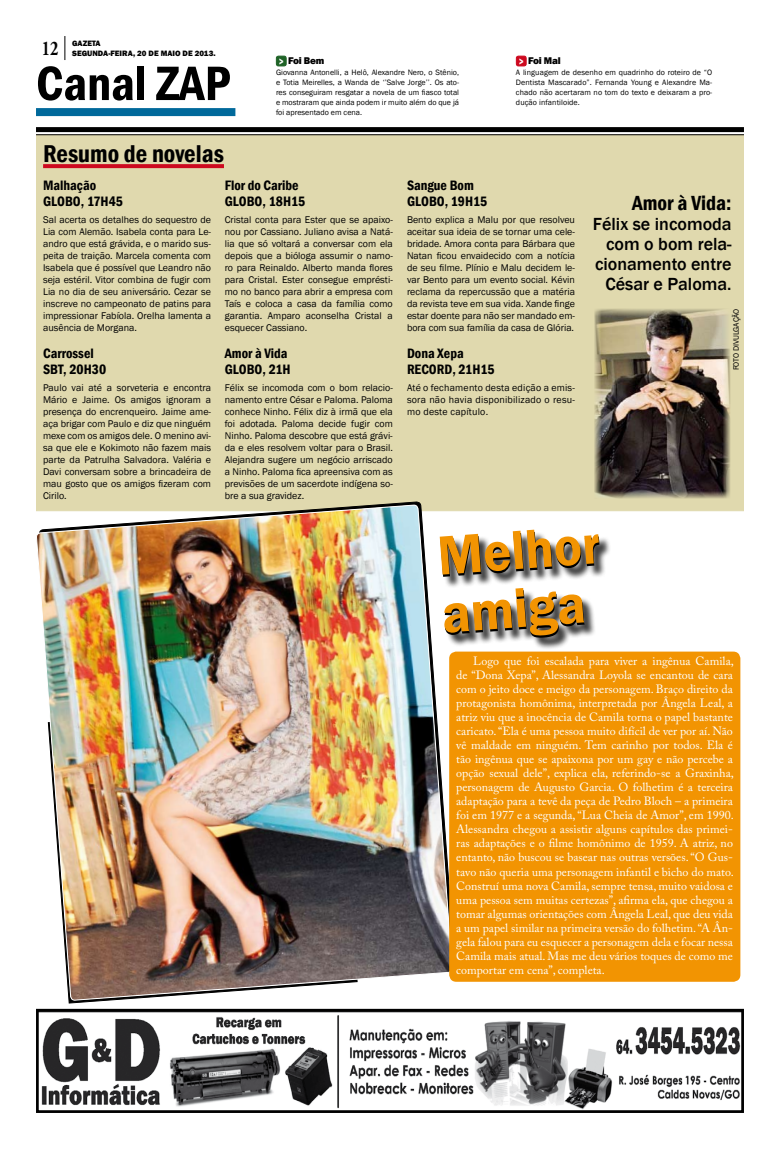
<style>
.page{position:relative;width:780px;height:1149px;background:#fff}
.page>*{position:absolute;margin:0;border:0;box-sizing:border-box;transform-origin:0 0}
.t1{font:600 57px/58.1px "Franklin Gothic";color:#f29402;scale:.93 1}
.t2{font:600 condensed 50px "Franklin Gothic";color:#000}
.t3{font:600 condensed 25px "Franklin Gothic";color:#000}
.t4{font:600 condensed 21px "Franklin Gothic";color:#000}
.t5{font:700 20.8px "Adobe Garamond Pro";color:#000;scale:.77 1}
.t6{font:500 18px/20px "Franklin Gothic";color:#000;text-align:right}
.t7{font:600 condensed 14px/16px "Franklin Gothic";color:#000}
.t8{font:12px/14px "Adobe Caslon Pro";color:#fff;text-align:justify}
.t9{font:10px/12px "Franklin Gothic";color:#000;text-align:justify}
.t10{font:800 10px "Franklin Gothic";letter-spacing:-.02em;color:#000}
.t11{font:8px/10px "Franklin Gothic";color:#000;text-align:justify}
.t12{font:800 8px/10px "Franklin Gothic";color:#000}
.s1{font-family:"Arial";font-weight:900;color:#fff}
</style>
<div class="page">
<div style="left:36px;top:134px;width:708px;height:377px;background:#e0d9ae;border:1px solid #e0d9ae"></div>
<svg style="left:43px;top:164px;width:181px;height:4px"></svg>
<img style="left:604px;top:318px;width:115px;height:169px">
<svg style="left:604px;top:487px;width:115px;height:12px"></svg>
<svg style="left:594px;top:318px;width:10px;height:179px;background:#968e73"></svg>
<svg style="left:719px;top:318px;width:11px;height:181px;background:#938b79"></svg>
<svg style="left:594px;top:309px;width:134px;height:9px"></svg>
<img style="left:41px;top:1012px;width:699px;height:96px">
<div style="left:36px;top:1008px;width:708px;height:104px;border:3px solid #000"></div>
<svg style="left:64px;top:36px;width:1px;height:24px"></svg>
<div style="left:36px;top:108px;width:199px;height:8px;background:#00699b"></div>
<div style="left:276px;top:56px;width:10px;height:10px;background:#1f6327;border-radius:2px"></div>
<div style="left:276px;top:56px;width:10px;height:10px;border:1px solid #1f6327;border-radius:2px"></div>
<div style="left:516px;top:56px;width:10px;height:10px;background:#cd091f;border-radius:2px"></div>
<div style="left:516px;top:56px;width:10px;height:10px;border:1px solid #cd091f;border-radius:2px"></div>
<div style="left:36px;top:127px;width:708px;height:5px;background:#000"></div>
<hr style="left:36px;top:134px;width:708px;height:1px;background:#000">
<div style="left:441px;top:531px;width:327px;height:164px;background:#000;opacity:.75"></div>
<img style="left:36px;top:482px;width:416px;height:540px">
<div style="left:449px;top:651px;width:291px;height:330px;background:#f29402;border-radius:7px"></div>
<h3 class="t5" style="left:42px;top:36px;width:23px">12</h3>
<p class="t12" style="left:72px;top:38px;width:145px">GAZETA<br>SEGUNDA-FEIRA, 20 DE MAIO DE 2013.</p>
<h2 class="t2" style="left:36px;top:50px;width:196px">Canal ZAP</h2>
<p class="t11" style="left:276px;top:67px;width:185px">Giovanna Antonelli, a Helô, Alexandre Nero, o Stênio, e Totia Meirelles, a Wanda de ‘’Salve Jorge’’. Os ato&shy;res conseguiram resgatar a novela de um fiasco total e mostraram que ainda podem ir muito além do que já foi apresentado em cena.</p>
<p class="t10" style="left:279px;top:55px;width:47px"><span class="s1">&gt;</span> Foi Bem</p>
<p class="t10" style="left:519px;top:55px;width:43px"><span class="s1">&gt;</span> Foi Mal</p>
<p class="t11" style="left:516px;top:67px;width:198px">A linguagem de desenho em quadrinho do roteiro de “O Dentista Mascarado”. Fernanda Young e Alexandre Ma&shy;chado não acertaram no tom do texto e deixaram a pro&shy;dução infantiloide.</p>
<h3 class="t3" style="left:43px;top:136px;width:182px">Resumo de novelas</h3>
<h3 class="t7" style="left:43px;top:177px;width:81px">Malhação<br>GLOBO, 17H45</h3>
<p class="t9" style="left:43px;top:214px;width:169px">Sal acerta os detalhes do sequestro de Lia com Alemão. Isabela conta para Le&shy;andro que está grávida, e o marido sus&shy;peita de traição. Marcela comenta com Isabela que é possível que Leandro não seja estéril. Vitor combina de fugir com Lia no dia de seu aniversário. Cezar se inscreve no campeonato de patins para impressionar Fabíola. Orelha lamenta a ausência de Morgana.</p>
<h3 class="t7" style="left:43px;top:345px;width:65px">Carrossel<br>SBT, 20H30</h3>
<p class="t9" style="left:43px;top:382px;width:169px">Paulo vai até a sorveteria e encontra Mário e Jaime. Os amigos ignoram a presença do encrenqueiro. Jaime ame&shy;aça brigar com Paulo e diz que ninguém mexe com os amigos dele. O menino avi&shy;sa que ele e Kokimoto não fazem mais parte da Patrulha Salvadora. Valéria e Davi conversam sobre a brincadeira de mau gosto que os amigos fizeram com Cirilo.</p>
<h3 class="t7" style="left:225px;top:177px;width:82px">Flor do Caribe<br>GLOBO, 18H15</h3>
<p class="t9" style="left:225px;top:214px;width:169px">Cristal conta para Ester que se apaixo&shy;nou por Cassiano. Juliano avisa a Natá&shy;lia que só voltará a conversar com ela depois que a bióloga assumir o namo&shy;ro para Reinaldo. Alberto manda flores para Cristal. Ester consegue emprésti&shy;mo no banco para abrir a empresa com Taís e coloca a casa da família como garantia. Amparo aconselha Cristal a esquecer Cassiano.</p>
<h3 class="t7" style="left:225px;top:345px;width:67px">Amor à Vida<br>GLOBO, 21H</h3>
<p class="t9" style="left:225px;top:382px;width:169px">Félix se incomoda com o bom relacio&shy;namento entre César e Paloma. Paloma conhece Ninho. Félix diz à irmã que ela foi adotada. Paloma decide fugir com Ninho. Paloma descobre que está grávi&shy;da e eles resolvem voltar para o Brasil.<br>Alejandra sugere um negócio arriscado a Ninho. Paloma fica apreensiva com as previsões de um sacerdote indígena so&shy;bre a sua gravidez.</p>
<h3 class="t7" style="left:407px;top:177px;width:82px">Sangue Bom<br>GLOBO, 19H15</h3>
<p class="t9" style="left:407px;top:214px;width:169px">Bento explica a Malu por que resolveu aceitar sua ideia de se tornar uma cele&shy;bridade. Amora conta para Bárbara que Natan ficou envaidecido com a notícia de seu filme. Plínio e Malu decidem le&shy;var Bento para um evento social. Kévin reclama da repercussão que a matéria da revista teve em sua vida. Xande finge estar doente para não ser mandado em&shy;bora com sua família da casa de Glória.</p>
<h3 class="t7" style="left:407px;top:345px;width:89px">Dona Xepa<br>RECORD, 21H15</h3>
<p class="t9" style="left:407px;top:382px;width:169px">Até o fechamento desta edição a emis&shy;sora não havia disponibilizado o resu&shy;mo deste capítulo.</p>
<h3 class="t4" style="left:632px;top:188px;width:101px">Amor à Vida:</h3>
<h3 class="t6" style="left:593px;top:214px;width:140px">Félix se incomoda com o bom rela&shy;cionamento entre<br>César e Paloma.</h3>
<p class="t11" style="left:731px;top:370px;width:62px;rotate:-90deg">foto divulgação</p>
<h1 class="t1" style="left:435px;top:527px;width:194px;rotate:-4deg">Melhor amiga</h1>
<p class="t8" style="left:456px;top:654px;width:279px;text-indent:17px">Logo que foi escalada para viver a ingênua Camila, de “Dona Xepa”, Alessandra Loyola se encantou de cara com o jeito doce e meigo da personagem. Braço direito da protagonista homônima, interpretada por Ângela Leal, a atriz viu que a inocência de Camila torna o papel bastante caricato. “Ela é uma pessoa muito difícil de ver por aí. Não vê maldade em ninguém. Tem carinho por todos. Ela é tão ingênua que se apaixona por um gay e não percebe a opção sexual dele”, explica ela, referindo-se a Graxinha, personagem de Augusto Garcia. O folhetim é a terceira adaptação para a tevê da peça de Pedro Bloch – a primeira foi em 1977 e a segunda, “Lua Cheia de Amor”, em 1990.<br>Alessandra chegou a assistir alguns capítulos das primei&shy;ras adaptações e o filme homônimo de 1959. A atriz, no entanto, não buscou se basear nas outras versões. “O Gus&shy;tavo não queria uma personagem infantil e bicho do mato.<br>Construí uma nova Camila, sempre tensa, muito vaidosa e uma pessoa sem muitas certezas”, afirma ela, que chegou a tomar algumas orientações com Ângela Leal, que deu vida a um papel similar na primeira versão do folhetim. “A Ân&shy;gela falou para eu esquecer a personagem dela e focar nessa Camila mais atual. Mas me deu vários toques de como me comportar em cena”, completa.</p>
</div>
